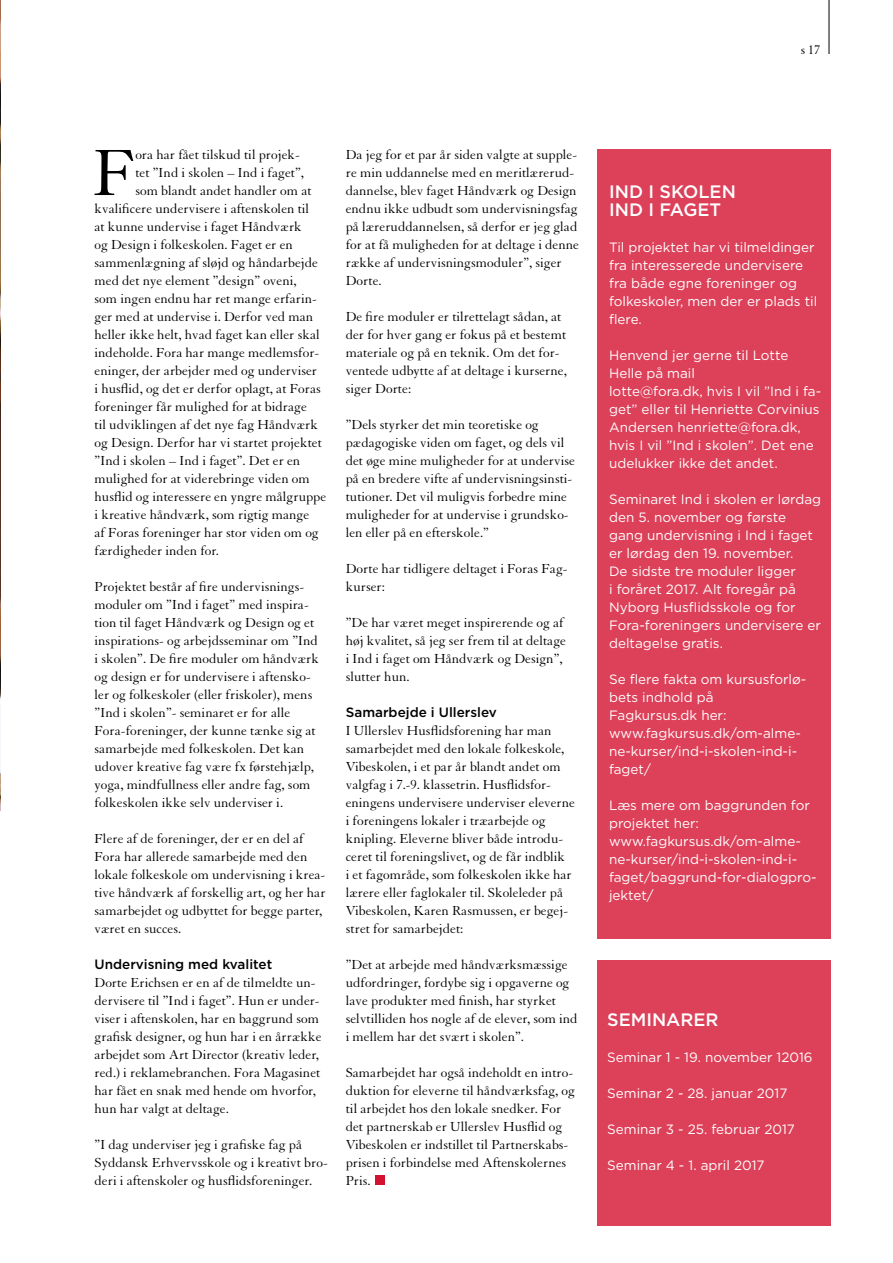
<style>
.page{position:relative;width:893px;height:1263px;background:#fff}
.page>*{position:absolute;margin:0;border:0;box-sizing:border-box;transform-origin:0 0}
.t1{font:71.1px "Granjon LT Std";color:#000}
.t2{font:500 18px/18px "Gotham Pro";color:#fff}
.t3{font:14.25px/18px "Granjon LT Std";color:#000}
.t4{font:13.5px/18px "Gotham";color:#fff}
.t5{font:500 13.5px "Gotham Pro";color:#000}
.t6{font:13.5px "Granjon LT Std";color:#000}
</style>
<div class="page">
<hr style="left:829px;top:0;width:1px;height:54px;background:#000">
<img style="left:0;top:0;width:1px;height:811px">
<div style="left:597px;top:150px;width:233px;height:789px;background:#dd4059"></div>
<div style="left:597px;top:960px;width:233px;height:266px;background:#dd4059"></div>
<div style="left:375px;top:1175px;width:10px;height:10px;background:#d51130"></div>
<p class="t6" style="left:801px;top:42px;width:21px">s 17</p>
<h1 class="t1" style="left:93px;top:135px;width:44px">F</h1>
<p class="t3" style="left:135px;top:146px;width:166px">ora har fået tilskud til projek-</p>
<p class="t3" style="left:135px;top:164px;width:170px">tet ”Ind i skolen – Ind i faget”,</p>
<p class="t3" style="left:135px;top:182px;width:178px">som blandt andet handler om at</p>
<p class="t3" style="left:95px;top:200px;width:216px">kvalificere undervisere i aftenskolen til</p>
<p class="t3" style="left:95px;top:218px;width:209px">at kunne undervise i faget Håndværk</p>
<p class="t3" style="left:95px;top:236px;width:200px">og Design i folkeskolen. Faget er en</p>
<p class="t3" style="left:95px;top:254px;width:225px">sammenlægning af sløjd og håndarbejde</p>
<p class="t3" style="left:95px;top:272px;width:204px">med det nye element ”design” oveni,</p>
<p class="t3" style="left:95px;top:290px;width:224px">som ingen endnu har ret mange erfarin-</p>
<p class="t3" style="left:95px;top:308px;width:220px">ger med at undervise i. Derfor ved man</p>
<p class="t3" style="left:95px;top:326px;width:227px">heller ikke helt, hvad faget kan eller skal</p>
<p class="t3" style="left:95px;top:344px;width:226px">indeholde. Fora har mange medlemsfor-</p>
<p class="t3" style="left:95px;top:362px;width:224px">eninger, der arbejder med og underviser</p>
<p class="t3" style="left:95px;top:380px;width:228px">i husflid, og det er derfor oplagt, at Foras</p>
<p class="t3" style="left:95px;top:398px;width:214px">foreninger får mulighed for at bidrage</p>
<p class="t3" style="left:95px;top:416px;width:225px">til udviklingen af det nye fag Håndværk</p>
<p class="t3" style="left:95px;top:434px;width:229px">og Design. Derfor har vi startet projektet</p>
<p class="t3" style="left:95px;top:452px;width:207px">”Ind i skolen – Ind i faget”. Det er en</p>
<p class="t3" style="left:95px;top:470px;width:217px">mulighed for at viderebringe viden om</p>
<p class="t3" style="left:95px;top:488px;width:233px">husflid og interessere en yngre målgruppe</p>
<p class="t3" style="left:95px;top:506px;width:216px">i kreative håndværk, som rigtig mange</p>
<p class="t3" style="left:95px;top:524px;width:226px">af Foras foreninger har stor viden om og</p>
<p class="t3" style="left:95px;top:542px;width:126px">færdigheder inden for.</p>
<p class="t3" style="left:95px;top:578px;width:226px">Projektet består af fire undervisnings&shy;moduler om ”Ind i faget” med inspira&shy;tion til faget Håndværk og Design og et inspirations- og arbejdsseminar om ”Ind i skolen”. De fire moduler om håndværk og design er for undervisere i aftensko&shy;ler og folkeskoler (eller friskoler), mens ”Ind i skolen”- seminaret er for alle Fora-foreninger, der kunne tænke sig at samarbejde med folkeskolen. Det kan udover kreative fag være fx førstehjælp, yoga, mindfullness eller andre fag, som folkeskolen ikke selv underviser i.</p>
<p class="t3" style="left:95px;top:830px;width:233px">Flere af de foreninger, der er en del af Fora har allerede samarbejde med den lokale folkeskole om undervisning i krea&shy;tive håndværk af forskellig art, og her har samarbejdet og udbyttet for begge parter, været en succes.</p>
<p class="t5" style="left:95px;top:957px;width:179px">Undervisning med kvalitet</p>
<p class="t3" style="left:95px;top:974px;width:229px">Dorte Erichsen er en af de tilmeldte un&shy;dervisere til ”Ind i faget”. Hun er under&shy;viser i aftenskolen, har en baggrund som grafisk designer, og hun har i en årrække arbejdet som Art Director (kreativ leder, red.) i reklamebranchen. Fora Magasinet har fået en snak med hende om hvorfor, hun har valgt at deltage.</p>
<p class="t3" style="left:95px;top:1136px;width:235px">”I dag underviser jeg i grafiske fag på<br>Syddansk Erhvervsskole og i kreativt bro&shy;deri i aftenskoler og husflidsforeninger.</p>
<p class="t3" style="left:346px;top:146px;width:235px">Da jeg for et par år siden valgte at supple&shy;re min uddannelse med en meritlærerud&shy;dannelse, blev faget Håndværk og Design endnu ikke udbudt som undervisningsfag på læreruddannelsen, så derfor er jeg glad for at få muligheden for at deltage i denne række af undervisningsmoduler”, siger Dorte.</p>
<p class="t3" style="left:346px;top:308px;width:223px">De fire moduler er tilrettelagt sådan, at der for hver gang er fokus på et bestemt materiale og på en teknik. Om det for&shy;ventede udbytte af at deltage i kurserne, siger Dorte:</p>
<p class="t3" style="left:346px;top:416px;width:231px">”Dels styrker det min teoretiske og pædagogiske viden om faget, og dels vil det øge mine muligheder for at undervise på en bredere vifte af undervisningsinsti&shy;tutioner. Det vil muligvis forbedre mine muligheder for at undervise i grundsko&shy;len eller på en efterskole.”</p>
<p class="t3" style="left:346px;top:560px;width:223px">Dorte har tidligere deltaget i Foras Fag&shy;kurser:</p>
<p class="t3" style="left:346px;top:614px;width:222px">”De har været meget inspirerende og af høj kvalitet, så jeg ser frem til at deltage i Ind i faget om Håndværk og Design”, slutter hun.</p>
<p class="t5" style="left:346px;top:705px;width:153px">Samarbejde i Ullerslev</p>
<p class="t3" style="left:346px;top:722px;width:231px">I Ullerslev Husflidsforening har man samarbejdet med den lokale folkeskole, Vibeskolen, i et par år blandt andet om valgfag i 7.-9. klassetrin. Husflidsfor&shy;eningens undervisere underviser eleverne i foreningens lokaler i træarbejde og knipling. Eleverne bliver både introdu&shy;ceret til foreningslivet, og de får indblik<br>i et fagområde, som folkeskolen ikke har lærere eller faglokaler til. Skoleleder på Vibeskolen, Karen Rasmussen, er begej&shy;stret for samarbejdet:</p>
<p class="t3" style="left:346px;top:956px;width:233px">”Det at arbejde med håndværksmæssige udfordringer, fordybe sig i opgaverne og lave produkter med finish, har styrket selvtilliden hos nogle af de elever, som ind i mellem har det svært i skolen”.</p>
<p class="t3" style="left:346px;top:1064px;width:231px">Samarbejdet har også indeholdt en intro&shy;duktion for eleverne til håndværksfag, og til arbejdet hos den lokale snedker. For det partnerskab er Ullerslev Husflid og Vibeskolen er indstillet til Partnerskabs&shy;prisen i forbindelse med Aftenskolernes Pris.</p>
<p class="t2" style="left:609px;top:182px;width:128px">IND I SKOLEN<br>IND I FAGET</p>
<p class="t4" style="left:609px;top:238px;width:210px">Til projektet har vi tilmeldinger fra interesserede undervisere fra både egne foreninger og folkeskoler, men der er plads til flere.</p>
<p class="t4" style="left:609px;top:346px;width:214px">Henvend jer gerne til Lotte<br>Helle på mail<br>lotte@fora.dk, hvis I vil ”Ind i fa&shy;get” eller til Henriette Corvinius<br>Andersen henriette@fora.dk, hvis I vil ”Ind i skolen”. Det ene udelukker ikke det andet.</p>
<p class="t4" style="left:609px;top:490px;width:214px">Seminaret Ind i skolen er lørdag den 5. november og første gang undervisning i Ind i faget er lørdag den 19. november.<br>De sidste tre moduler ligger<br>i foråret 2017. Alt foregår på<br>Nyborg Husflidsskole og for<br>Fora-foreningers undervisere er deltagelse gratis.</p>
<p class="t4" style="left:609px;top:670px;width:199px">Se flere fakta om kursusforlø&shy;bets indhold på<br>Fagkursus.dk her: www.fagkursus.dk/om-alme&shy;ne-kurser/ind-i-skolen-ind-i&shy;faget/</p>
<p class="t4" style="left:609px;top:796px;width:209px">Læs mere om baggrunden for projektet her: www.fagkursus.dk/om-alme&shy;ne-kurser/ind-i-skolen-ind-i&shy;faget/baggrund-for-dialogpro&shy;jektet/</p>
<p class="t2" style="left:607px;top:1010px;width:113px">SEMINARER</p>
<p class="t4" style="left:607px;top:1048px;width:207px">Seminar 1 - 19. november 12016</p>
<p class="t4" style="left:607px;top:1084px;width:182px">Seminar 2 - 28. januar 2017</p>
<p class="t4" style="left:607px;top:1120px;width:189px">Seminar 3 - 25. februar 2017</p>
<p class="t4" style="left:607px;top:1156px;width:159px">Seminar 4 - 1. april 2017</p>
</div>
